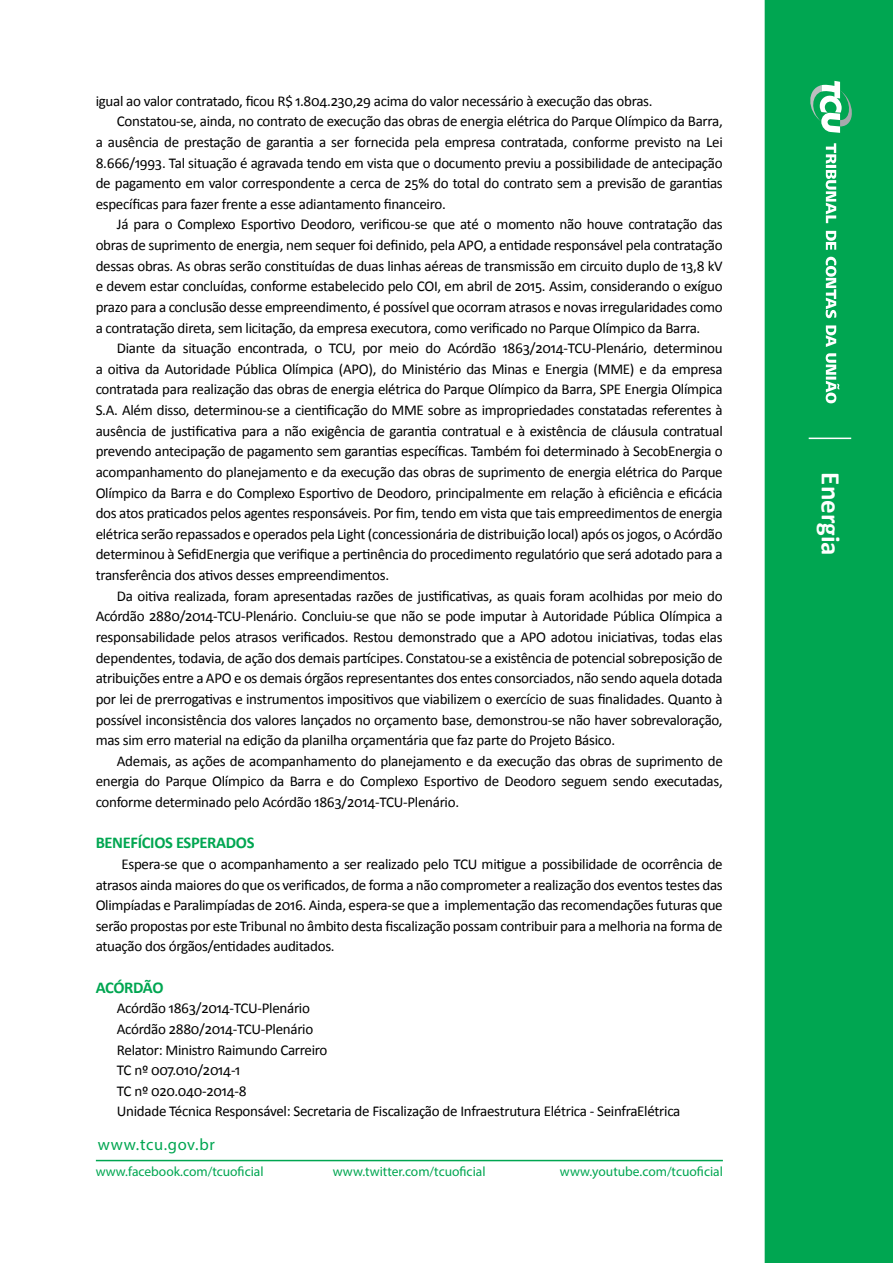
<style>
.page{position:relative;width:893px;height:1263px;background:#fff}
.page>*{position:absolute;margin:0;border:0;box-sizing:border-box;transform-origin:0 0}
.t1{font:700 27px "Calibri";color:#fff}
.t2{font:700 16.5px "Calibri";letter-spacing:-.02em;color:#00a651}
.t3{font:16.5px "Myriad Pro";letter-spacing:.04em;color:#00a651}
.t4{font:15px/20.7px "Calibri";letter-spacing:-.02em;color:#000;text-align:justify}
.t5{font:13.5px "Myriad Pro";color:#00a651}
</style>
<div class="page">
<div style="left:765px;top:0;width:128px;height:1263px;background:#00a651"></div>
<svg style="left:826px;top:143px;width:13px;height:260px"></svg>
<svg style="left:806px;top:81px;width:50px;height:52px"></svg>
<hr style="left:809px;top:438px;width:42px;height:1px;background:#fff">
<hr style="left:96px;top:1160px;width:627px;height:1px;background:#00a651">
<p class="t4" style="left:96px;top:90px;width:558px">igual ao valor contratado, ficou R$ 1.804.230,29 acima do valor necessário à execução das obras.</p>
<p class="t4" style="left:117px;top:110px;width:607px">Constatou-se, ainda, no contrato de execução das obras de energia elétrica do Parque Olímpico da Barra,</p>
<p class="t4" style="left:96px;top:131px;width:629px">a ausência de prestação de garantia a ser fornecida pela empresa contratada, conforme previsto na Lei</p>
<p class="t4" style="left:96px;top:152px;width:628px">8.666/1993. Tal situação é agravada tendo em vista que o documento previu a possibilidade de antecipação</p>
<p class="t4" style="left:96px;top:172px;width:629px">de pagamento em valor correspondente a cerca de 25% do total do contrato sem a previsão de garantias</p>
<p class="t4" style="left:96px;top:193px;width:352px">específicas para fazer frente a esse adiantamento financeiro.</p>
<p class="t4" style="left:117px;top:213px;width:607px">Já para o Complexo Esportivo Deodoro, verificou-se que até o momento não houve contratação das</p>
<p class="t4" style="left:96px;top:234px;width:629px">obras de suprimento de energia, nem sequer foi definido, pela APO, a entidade responsável pela contratação</p>
<p class="t4" style="left:96px;top:255px;width:628px">dessas obras. As obras serão constituídas de duas linhas aéreas de transmissão em circuito duplo de 13,8 kV</p>
<p class="t4" style="left:96px;top:275px;width:629px">e devem estar concluídas, conforme estabelecido pelo COI, em abril de 2015. Assim, considerando o exíguo</p>
<p class="t4" style="left:96px;top:296px;width:629px">prazo para a conclusão desse empreendimento, é possível que ocorram atrasos e novas irregularidades como</p>
<p class="t4" style="left:96px;top:317px;width:606px">a contratação direta, sem licitação, da empresa executora, como verificado no Parque Olímpico da Barra.</p>
<p class="t4" style="left:117px;top:337px;width:607px">Diante da situação encontrada, o TCU, por meio do Acórdão 1863/2014-TCU-Plenário, determinou</p>
<p class="t4" style="left:96px;top:358px;width:629px">a oitiva da Autoridade Pública Olímpica (APO), do Ministério das Minas e Energia (MME) e da empresa</p>
<p class="t4" style="left:96px;top:378px;width:628px">contratada para realização das obras de energia elétrica do Parque Olímpico da Barra, SPE Energia Olímpica</p>
<p class="t4" style="left:96px;top:399px;width:629px">S.A. Além disso, determinou-se a cientificação do MME sobre as impropriedades constatadas referentes à</p>
<p class="t4" style="left:96px;top:420px;width:629px">ausência de justificativa para a não exigência de garantia contratual e à existência de cláusula contratual</p>
<p class="t4" style="left:96px;top:440px;width:629px">prevendo antecipação de pagamento sem garantias específicas. Também foi determinado à SecobEnergia o</p>
<p class="t4" style="left:96px;top:461px;width:629px">acompanhamento do planejamento e da execução das obras de suprimento de energia elétrica do Parque</p>
<p class="t4" style="left:96px;top:482px;width:629px">Olímpico da Barra e do Complexo Esportivo de Deodoro, principalmente em relação à eficiência e eficácia</p>
<p class="t4" style="left:96px;top:502px;width:629px">dos atos praticados pelos agentes responsáveis. Por fim, tendo em vista que tais empreedimentos de energia</p>
<p class="t4" style="left:96px;top:523px;width:628px">elétrica serão repassados e operados pela Light (concessionária de distribuição local) após os jogos, o Acórdão</p>
<p class="t4" style="left:96px;top:543px;width:629px">determinou à SefidEnergia que verifique a pertinência do procedimento regulatório que será adotado para a</p>
<p class="t4" style="left:96px;top:564px;width:295px">transferência dos ativos desses empreendimentos.</p>
<p class="t4" style="left:117px;top:585px;width:607px">Da oitiva realizada, foram apresentadas razões de justificativas, as quais foram acolhidas por meio do</p>
<p class="t4" style="left:96px;top:605px;width:628px">Acórdão 2880/2014-TCU-Plenário. Concluiu-se que não se pode imputar à Autoridade Pública Olímpica a</p>
<p class="t4" style="left:96px;top:626px;width:628px">responsabilidade pelos atrasos verificados. Restou demonstrado que a APO adotou iniciativas, todas elas</p>
<p class="t4" style="left:96px;top:647px;width:629px">dependentes, todavia, de ação dos demais partícipes. Constatou-se a existência de potencial sobreposição de</p>
<p class="t4" style="left:96px;top:667px;width:629px">atribuições entre a APO e os demais órgãos representantes dos entes consorciados, não sendo aquela dotada</p>
<p class="t4" style="left:96px;top:688px;width:628px">por lei de prerrogativas e instrumentos impositivos que viabilizem o exercício de suas finalidades. Quanto à</p>
<p class="t4" style="left:96px;top:708px;width:628px">possível inconsistência dos valores lançados no orçamento base, demonstrou-se não haver sobrevaloração,</p>
<p class="t4" style="left:96px;top:729px;width:521px">mas sim erro material na edição da planilha orçamentária que faz parte do Projeto Básico.</p>
<p class="t4" style="left:117px;top:750px;width:607px">Ademais, as ações de acompanhamento do planejamento e da execução das obras de suprimento de</p>
<p class="t4" style="left:96px;top:770px;width:629px">energia do Parque Olímpico da Barra e do Complexo Esportivo de Deodoro seguem sendo executadas,</p>
<p class="t4" style="left:96px;top:791px;width:365px">conforme determinado pelo Acórdão 1863/2014-TCU-Plenário.</p>
<p class="t2" style="left:96px;top:832px;width:160px">BENEFÍCIOS ESPERADOS</p>
<p class="t4" style="left:96px;top:853px;width:629px;text-indent:26px">Espera-se que o acompanhamento a ser realizado pelo TCU mitigue a possibilidade de ocorrência de atrasos ainda maiores do que os verificados, de forma a não comprometer a realização dos eventos testes das Olimpíadas e Paralimpíadas de 2016. Ainda, espera-se que a implementação das recomendações futuras que serão propostas por este Tribunal no âmbito desta fiscalização possam contribuir para a melhoria na forma de atuação dos órgãos/entidades auditados.</p>
<p class="t2" style="left:96px;top:977px;width:69px">ACÓRDÃO</p>
<p class="t4" style="left:117px;top:997px;width:565px;text-align:left">Acórdão 1863/2014-TCU-Plenário<br>Acórdão 2880/2014-TCU-Plenário<br>Relator: Ministro Raimundo Carreiro<br>TC nº 007.010/2014-1<br>TC nº 020.040-2014-8<br>Unidade Técnica Responsável: Secretaria de Fiscalização de Infraestrutura Elétrica - SeinfraElétrica</p>
<p class="t3" style="left:98px;top:1134px;width:118px">www.tcu.gov.br</p>
<p class="t5" style="left:96px;top:1163px;width:169px">www.facebook.com/tcuoficial</p>
<p class="t5" style="left:560px;top:1163px;width:164px">www.youtube.com/tcuoficial</p>
<p class="t5" style="left:333px;top:1163px;width:154px">www.twitter.com/tcuoficial</p>
<h1 class="t1" style="left:848px;top:472px;width:85px;rotate:90deg">Energia</h1>
</div>
